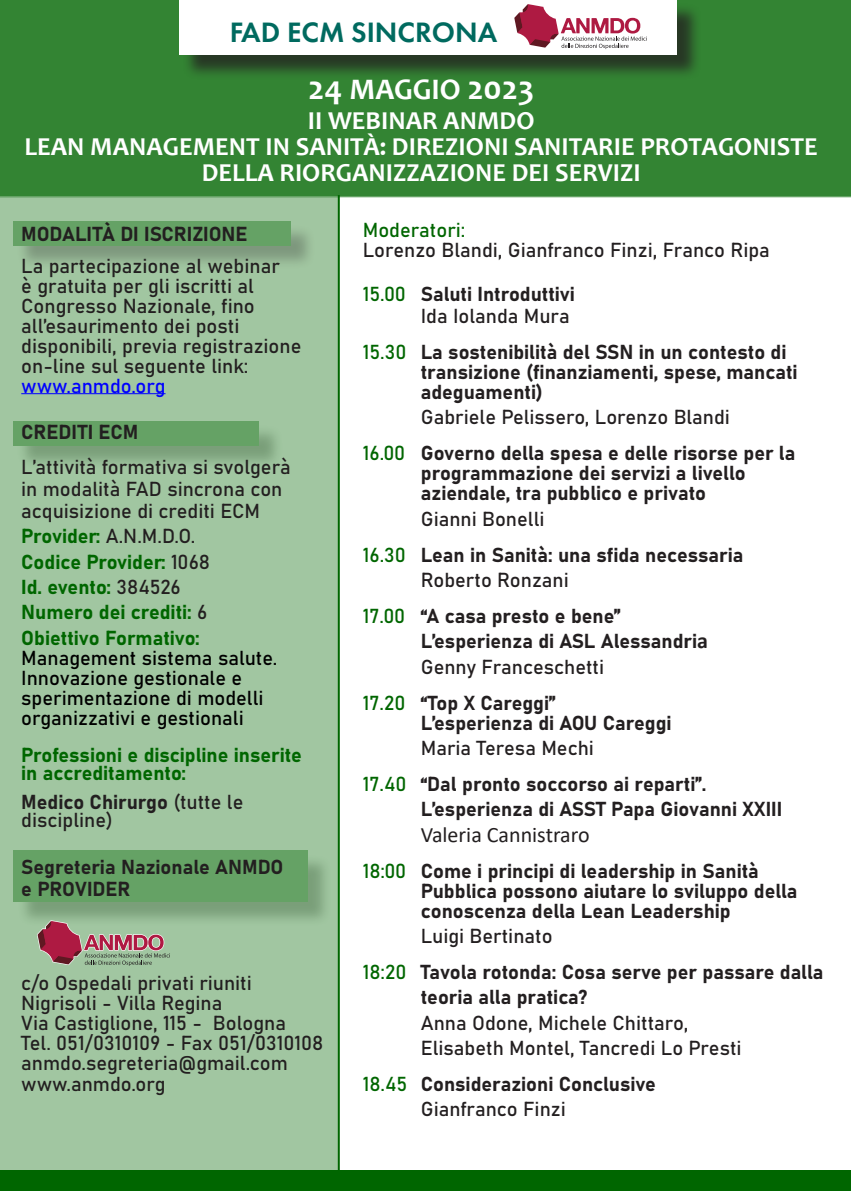
<style>
.page{position:relative;width:851px;height:1191px;background:#fff}
.page>*{position:absolute;margin:0;border:0;box-sizing:border-box;transform-origin:0 0}
.t1{font:700 34px "Candara";color:#fff}
.t2{font:600 29px "Futura PT";color:#006a5f}
.t3{font:700 26px/26px "Candara";color:#fff;text-align:center}
.t4{font:22px "Calibri";color:#231f20}
.t5{font:20px/20px "Bahnschrift";color:#231f20}
.t6{font:20px/20px "Bahnschrift";color:#000}
.t7{font:20px/18px "Bahnschrift";color:#060}
.s1{font-size:30px}
.s2{color:#00f}
.s3{color:#060}
.s4{color:#231f20}
.s5{font-family:"Calibri";font-weight:700;font-size:22px}
</style>
<div class="page">
<svg style="left:0;top:197px;width:338px;height:973px;fill:#a1c6a1"></svg>
<div style="left:16px;top:224px;width:300px;height:46px;background:#231f20;opacity:.75"></div>
<div style="left:13px;top:221px;width:278px;height:24px;background:#65a265"></div>
<hr style="left:338px;top:195px;width:2px;height:975px;background:#060">
<hr style="left:21px;top:393px;width:144px;height:1px;background:#00f">
<div style="left:0;top:0;width:850px;height:196px;background:#338433"></div>
<div style="left:0;top:1170px;width:850px;height:21px;background:#060"></div>
<div style="left:182px;top:3px;width:519px;height:77px;background:#231f20;opacity:.75"></div>
<div style="left:179px;top:0;width:497px;height:55px;background:#fff"></div>
<svg style="left:514px;top:4px;width:133px;height:45px"></svg>
<svg style="left:37px;top:920px;width:133px;height:46px"></svg>
<p class="t2" style="left:230px;top:14px;width:269px">FAD ECM SINCRONA</p>
<p class="t1" style="left:308px;top:67px;width:227px">24 <span class="s1">MAGGIO</span> 2023</p>
<p class="t3" style="left:308px;top:108px;width:228px">II WEBINAR ANMDO</p>
<p class="t3" style="left:25px;top:134px;width:794px">LEAN MANAGEMENT IN SANITÀ: DIREZIONI SANITARIE PROTAGONISTE<br>DELLA RIORGANIZZAZIONE DEI SERVIZI</p>
<p class="t5" style="left:21px;top:223px;width:228px">MODALITÀ DI ISCRIZIONE</p>
<p class="t5" style="left:21px;top:254px;width:282px">La partecipazione al webinar<br>è gratuita per gli iscritti al<br>Congresso Nazionale, fino all’esaurimento dei posti disponibili, previa registrazione on-line sul seguente link: <span class="s2">www.anmdo.org</span></p>
<p class="t5" style="left:21px;top:420px;width:119px">CREDITI ECM</p>
<p class="t5" style="left:21px;top:455px;width:271px;line-height:22px">L’attività formativa si svolgerà in modalità FAD sincrona con acquisizione di crediti ECM</p>
<p class="t5" style="left:21px;top:525px;width:175px"><span class="s3">Provider:</span> A.N.M.D.O.</p>
<p class="t7" style="left:21px;top:551px;width:190px">Codice Provider: <span class="s4">1068</span></p>
<p class="t7" style="left:21px;top:577px;width:161px">Id. evento: <span class="s4">384526</span></p>
<p class="t7" style="left:21px;top:602px;width:188px">Numero dei crediti: <span class="s4">6</span></p>
<p class="t6" style="left:21px;top:626px;width:257px"><span class="s3">Obiettivo Formativo:<br></span>Management sistema salute.<br>Innovazione gestionale e sperimentazione di modelli organizzativi e gestionali</p>
<p class="t7" style="left:21px;top:744px;width:282px">Professioni e discipline inserite in accreditamento:</p>
<p class="t5" style="left:21px;top:791px;width:224px;line-height:18px">Medico Chirurgo (tutte le discipline)</p>
<p class="t5" style="left:21px;top:856px;width:264px">Segreteria Nazionale ANMDO</p>
<p class="t5" style="left:21px;top:877px;width:111px">e PROVIDER</p>
<p class="t5" style="left:21px;top:972px;width:303px">c/o Ospedali privati riuniti<br>Nigrisoli - Villa Regina<br>Via Castiglione, 115 - Bologna<br>Tel. 051/0310109 - Fax 051/0310108 anmdo.segreteria@gmail.com www.anmdo.org</p>
<p class="t5" style="left:362px;top:219px;width:408px"><span class="s3">Moderatori:<br></span>Lorenzo Blandi, Gianfranco Finzi, Franco Ripa</p>
<p class="t5" style="left:362px;top:282px;width:214px;line-height:22px;text-align:right"><span class="s3">15.00</span> Saluti Introduttivi<br>Ida Iolanda Mura</p>
<p class="t5" style="left:420px;top:341px;width:378px;text-indent:-58px"><span class="s3">15.30</span> La sostenibilità del SSN in un contesto di transizione (finanziamenti, spese, mancati adeguamenti)</p>
<p class="t5" style="left:420px;top:406px;width:310px">Gabriele Pelissero, Lorenzo Blandi</p>
<p class="t5" style="left:420px;top:442px;width:376px;text-indent:-58px"><span class="s3">16.00</span> Governo della spesa e delle risorse per la programmazione dei servizi a livello aziendale, tra pubblico e privato</p>
<p class="t5" style="left:420px;top:507px;width:125px">Gianni Bonelli</p>
<p class="t5" style="left:420px;top:541px;width:324px;line-height:25.2px;text-indent:-58px"><span class="s3">16.30</span> Lean in Sanità: una sfida necessaria<br>Roberto Ronzani</p>
<p class="t5" style="left:420px;top:602px;width:289px;line-height:25.2px;text-indent:-58px"><span class="s3">17.00</span> “A casa presto e bene”<br>L’esperienza di ASL Alessandri<span class="s5">a<br></span>Genny Franceschetti</p>
<p class="t5" style="left:420px;top:691px;width:252px;text-indent:-58px"><span class="s3">17.20</span> “Top X Careggi”<br>L’esperienza di AOU Careggi</p>
<p class="t5" style="left:420px;top:736px;width:174px">Maria Teresa Mechi</p>
<p class="t5" style="left:420px;top:770px;width:363px;line-height:25.2px;text-indent:-58px"><span class="s3">17.40</span> “Dal pronto soccorso ai reparti”.<br>L’esperienza di ASST Papa Giovanni XXIII</p>
<p class="t4" style="left:420px;top:819px;width:170px">Valeria Cannistraro</p>
<p class="t5" style="left:420px;top:859px;width:378px;text-indent:-58px"><span class="s3">18:00</span> Come i principi di leadership in Sanità<br>Pubblica possono aiutare lo sviluppo della conoscenza della Lean Leadership</p>
<p class="t5" style="left:420px;top:924px;width:133px">Luigi Bertinato</p>
<p class="t5" style="left:420px;top:958px;width:404px;line-height:25.2px;text-indent:-58px"><span class="s3">18:20</span> Tavola rotonda: Cosa serve per passare dalla teoria alla pratica?<br>Anna Odone, Michele Chittaro,<br>Elisabeth Montel, Tancredi Lo Presti</p>
<p class="t5" style="left:420px;top:1069px;width:237px;line-height:25.4px;text-indent:-58px"><span class="s3">18.45</span> Considerazioni Conclusive<br>Gianfranco Finzi</p>
</div>
